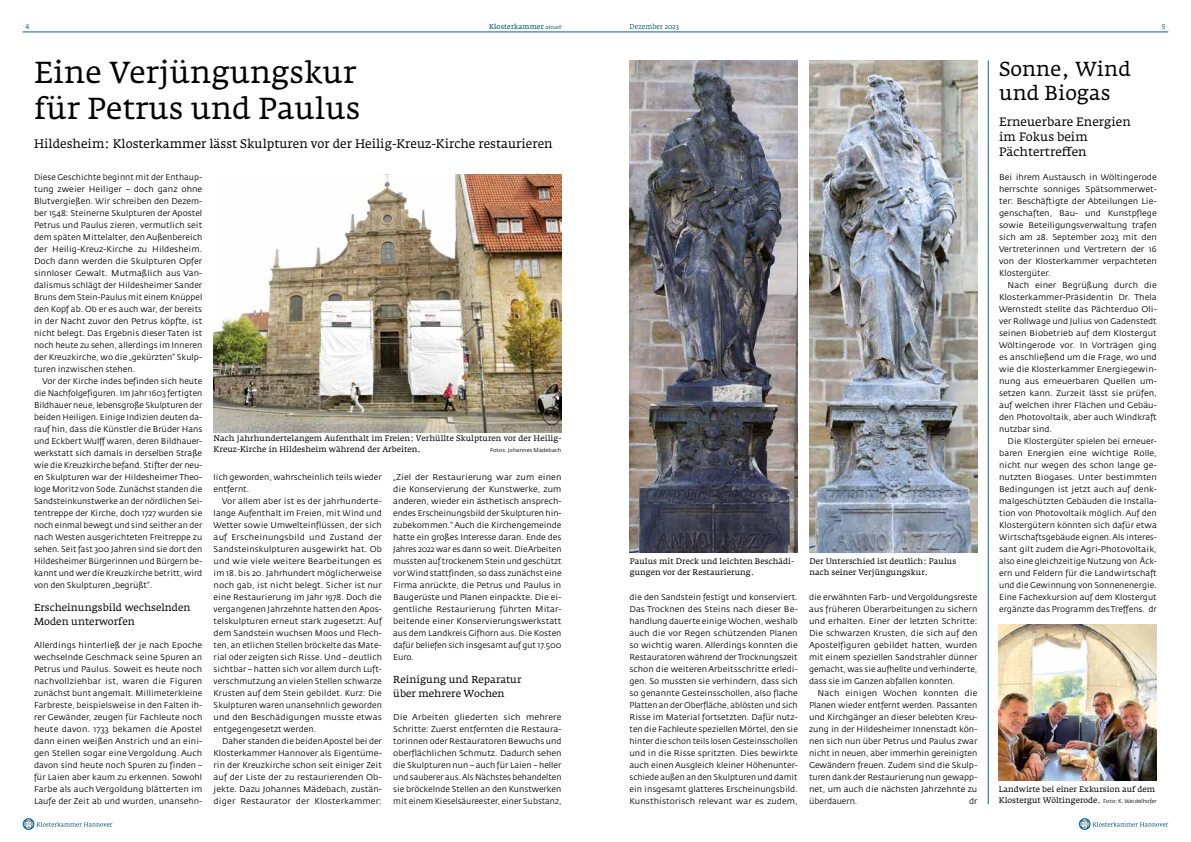
<style>
.page{position:relative;width:1191px;height:842px;background:#fff}
.page>*{position:absolute;margin:0;border:0;box-sizing:border-box;transform-origin:0 0}
.t1{font:30px/36px "Fedra Serif A";color:#000}
.t2{font:20px/24px "Fedra Serif A";color:#000}
.t3{font:12.2px "Fedra Serif A";color:#000}
.t4{font:12px/15px "Fedra Serif A";color:#000}
.t5{font:10px/14px "Fedra Serif A";color:#000}
.t6{font:8.3px/12px "Fedra Sans";letter-spacing:.005em;color:#000;text-align:justify}
.t7{font:8px/11px "Fedra Serif A";letter-spacing:.005em;color:#000}
.t8{font:7px "Fedra Serif A";letter-spacing:.02em;color:#106386;scale:.95 1}
.t9{font:7px "Fedra Serif A";letter-spacing:.005em;color:#106386;scale:.95 1}
.t10{font:7px "Fedra Serif A";letter-spacing:.005em;color:#106386}
.t11{font:5.5px "Fedra Sans";letter-spacing:.005em;color:#000}
.s1{font-family:"Calibri";font-style:italic;font-size:6px}
.s2{font-family:"Fedra Sans";font-size:5.5px}
</style>
<div class="page">
<hr style="left:23px;top:32px;width:1145px;height:1px;background:#106386">
<img style="left:629px;top:60px;width:168px;height:492px">
<img style="left:214px;top:174px;width:347px;height:258px">
<img style="left:809px;top:60px;width:168px;height:492px">
<hr style="left:988px;top:60px;width:1px;height:744px;background:#106386">
<img style="left:999px;top:624px;width:157px;height:156px">
<svg style="left:23px;top:818px;width:11px;height:12px"></svg>
<svg style="left:24px;top:819px;width:88px;height:10px"></svg>
<svg style="left:1079px;top:819px;width:89px;height:10px"></svg>
<p class="t10" style="left:26px;top:22px;width:5px">4</p>
<p class="t8" style="left:489px;top:23px;width:78px">Klosterkammer <span class="s1">aktuell</span></p>
<p class="t9" style="left:629px;top:23px;width:54px">Dezember 2023</p>
<p class="t10" style="left:1162px;top:22px;width:5px">5</p>
<h1 class="t1" style="left:34px;top:55px;width:328px">Eine Verjüngungskur für Petrus und Paulus</h1>
<h3 class="t3" style="left:34px;top:137px;width:520px">Hildesheim: Klosterkammer lässt Skulpturen vor der Heilig-Kreuz-Kirche restaurieren</h3>
<p class="t6" style="left:34px;top:171px;width:170px">Diese Geschichte beginnt mit der Enthaup&shy;tung zweier Heiliger – doch ganz ohne Blutvergießen. Wir schreiben den Dezem&shy;ber 1548: Steinerne Skulpturen der Apostel Petrus und Paulus zieren, vermutlich seit dem späten Mittelalter, den Außenbereich der Heilig-Kreuz-Kirche zu Hildesheim.<br>Doch dann werden die Skulpturen Opfer sinnloser Gewalt. Mutmaßlich aus Van&shy;dalismus schlägt der Hildesheimer Sander Bruns dem Stein-Paulus mit einem Knüppel den Kopf ab. Ob er es auch war, der bereits in der Nacht zuvor den Petrus köpfte, ist nicht belegt. Das Ergebnis dieser Taten ist noch heute zu sehen, allerdings im Inneren der Kreuzkirche, wo die „gekürzten“ Skulp&shy;turen inzwischen stehen.</p>
<p class="t6" style="left:34px;top:375px;width:170px;text-indent:9px">Vor der Kirche indes befinden sich heute die Nachfolgefiguren. Im Jahr 1603 fertigten Bildhauer neue, lebensgroße Skulpturen der beiden Heiligen. Einige Indizien deuten da&shy;rauf hin, dass die Künstler die Brüder Hans und Eckbert Wulff waren, deren Bildhauer&shy;werkstatt sich damals in derselben Straße wie die Kreuzkirche befand. Stifter der neu&shy;en Skulpturen war der Hildesheimer Theo&shy;loge Moritz von Sode. Zunächst standen die Sandsteinkunstwerke an der nördlichen Sei&shy;tentreppe der Kirche, doch 1727 wurden sie noch einmal bewegt und sind seither an der nach Westen ausgerichteten Freitreppe zu sehen. Seit fast 300 Jahren sind sie dort den Hildesheimer Bürgerinnen und Bürgern be&shy;kannt und wer die Kreuzkirche betritt, wird von den Skulpturen „begrüßt“.</p>
<p class="t5" style="left:34px;top:601px;width:158px">Erscheinungsbild wechselnden<br>Moden unterworfen</p>
<p class="t6" style="left:34px;top:639px;width:170px">Allerdings hinterließ der je nach Epoche wechselnde Geschmack seine Spuren an Petrus und Paulus. Soweit es heute noch nachvollziehbar ist, waren die Figuren zunächst bunt angemalt. Millimeterkleine Farbreste, beispielsweise in den Falten ih&shy;rer Gewänder, zeugen für Fachleute noch heute davon. 1733 bekamen die Apostel dann einen weißen Anstrich und an eini&shy;gen Stellen sogar eine Vergoldung. Auch davon sind heute noch Spuren zu finden – für Laien aber kaum zu erkennen. Sowohl Farbe als auch Vergoldung blätterten im Laufe der Zeit ab und wurden, unansehn-</p>
<p class="t7" style="left:214px;top:433px;width:349px">Nach jahrhundertelangem Aufenthalt im Freien: Verhüllte Skulpturen vor der Heilig-<br>Kreuz-Kirche in Hildesheim während der Arbeiten.</p>
<p class="t11" style="left:490px;top:448px;width:73px">Fotos: Johannes Mädebach</p>
<p class="t6" style="left:214px;top:471px;width:170px">lich geworden, wahrscheinlich teils wieder entfernt.</p>
<p class="t6" style="left:214px;top:495px;width:170px;text-indent:9px">Vor allem aber ist es der jahrhunderte&shy;lange Aufenthalt im Freien, mit Wind und Wetter sowie Umwelteinflüssen, der sich auf Erscheinungsbild und Zustand der Sandsteinskulpturen ausgewirkt hat. Ob und wie viele weitere Bearbeitungen es im 18. bis 20. Jahrhundert möglicherweise noch gab, ist nicht belegt. Sicher ist nur eine Restaurierung im Jahr 1978. Doch die vergangenen Jahrzehnte hatten den Apos&shy;telskulpturen erneut stark zugesetzt: Auf dem Sandstein wuchsen Moos und Flech&shy;ten, an etlichen Stellen bröckelte das Mate&shy;rial oder zeigten sich Risse. Und – deutlich sichtbar – hatten sich vor allem durch Luft&shy;verschmutzung an vielen Stellen schwarze Krusten auf dem Stein gebildet. Kurz: Die Skulpturen waren unansehnlich geworden und den Beschädigungen musste etwas entgegengesetzt werden.</p>
<p class="t6" style="left:214px;top:735px;width:170px;text-indent:9px">Daher standen die beiden Apostel bei der Klosterkammer Hannover als Eigentüme&shy;rin der Kreuzkirche schon seit einiger Zeit auf der Liste der zu restaurierenden Ob&shy;jekte. Dazu Johannes Mädebach, zustän&shy;diger Restaurator der Klosterkammer:</p>
<p class="t6" style="left:393px;top:471px;width:170px">„Ziel der Restaurierung war zum einen die Konservierung der Kunstwerke, zum anderen, wieder ein ästhetisch ansprech&shy;endes Erscheinungsbild der Skulpturen hin&shy;zubekommen.“ Auch die Kirchengemeinde hatte ein großes Interesse daran. Ende des Jahres 2022 war es dann so weit. Die Arbeiten mussten auf trockenem Stein und geschützt vor Wind stattfinden, so dass zunächst eine Firma anrückte, die Petrus und Paulus in Baugerüste und Planen einpackte. Die ei&shy;gentliche Restaurierung führten Mitar&shy;beitende einer Konservierungswerkstatt aus dem Landkreis Gifhorn aus. Die Kosten dafür beliefen sich insgesamt auf gut 17.500<br>Euro.</p>
<p class="t5" style="left:393px;top:673px;width:130px">Reinigung und Reparatur über mehrere Wochen</p>
<p class="t6" style="left:393px;top:711px;width:170px">Die Arbeiten gliederten sich mehrere Schritte: Zuerst entfernten die Restaura&shy;torinnen oder Restauratoren Bewuchs und oberflächlichen Schmutz. Dadurch sehen die Skulpturen nun – auch für Laien – heller und sauberer aus. Als Nächstes behandelten sie bröckelnde Stellen an den Kunstwerken mit einem Kieselsäureester, einer Substanz,</p>
<p class="t7" style="left:630px;top:556px;width:166px">Paulus mit Dreck und leichten Beschädi&shy;gungen vor der Restaurierung.</p>
<p class="t7" style="left:809px;top:556px;width:148px">Der Unterschied ist deutlich: Paulus nach seiner Verjüngungskur.</p>
<p class="t6" style="left:629px;top:591px;width:170px">die den Sandstein festigt und konserviert.<br>Das Trocknen des Steins nach dieser Be&shy;handlung dauerte einige Wochen, weshalb auch die vor Regen schützenden Planen so wichtig waren. Allerdings konnten die Restauratoren während der Trocknungszeit schon die weiteren Arbeitsschritte erledi&shy;gen. So mussten sie verhindern, dass sich so genannte Gesteinsschollen, also flache Platten an der Oberfläche, ablösten und sich Risse im Material fortsetzten. Dafür nutz&shy;ten die Fachleute speziellen Mörtel, den sie hinter die schon teils losen Gesteinsschollen und in die Risse spritzten. Dies bewirkte auch einen Ausgleich kleiner Höhenunter&shy;schiede außen an den Skulpturen und damit ein insgesamt glatteres Erscheinungsbild.<br>Kunsthistorisch relevant war es zudem,</p>
<p class="t6" style="left:809px;top:591px;width:170px">die erwähnten Farb- und Vergoldungsreste aus früheren Überarbeitungen zu sichern und erhalten. Einer der letzten Schritte:<br>Die schwarzen Krusten, die sich auf den Apostelfiguren gebildet hatten, wurden mit einem speziellen Sandstrahler dünner gemacht, was sie aufhellte und verhinderte, dass sie im Ganzen abfallen konnten.</p>
<p class="t6" style="left:809px;top:687px;width:170px;text-indent:9px">Nach einigen Wochen konnten die Planen wieder entfernt werden. Passanten und Kirchgänger an dieser belebten Kreu&shy;zung in der Hildesheimer Innenstadt kön&shy;nen sich nun über Petrus und Paulus zwar nicht in neuen, aber immerhin gereinigten Gewändern freuen. Zudem sind die Skulp&shy;turen dank der Restaurierung nun gewapp&shy;net, um auch die nächsten Jahrzehnte zu überdauern.</p>
<p class="t6" style="left:969px;top:795px;width:10px">dr</p>
<h2 class="t2" style="left:999px;top:57px;width:133px">Sonne, Wind und Biogas</h2>
<h3 class="t4" style="left:999px;top:114px;width:133px">Erneuerbare Energien im Fokus beim<br>Pächtertreffen</h3>
<p class="t6" style="left:999px;top:171px;width:159px">Bei ihrem Austausch in Wöltingerode herrschte sonniges Spätsommerwet&shy;ter: Beschäftigte der Abteilungen Lie&shy;genschaften, Bau- und Kunstpflege sowie Beteiligungsverwaltung trafen sich am 28. September 2023 mit den Vertreterinnen und Vertretern der 16 von der Klosterkammer verpachteten Klostergüter.</p>
<p class="t6" style="left:999px;top:279px;width:159px;text-indent:9px">Nach einer Begrüßung durch die Klosterkammer-Präsidentin Dr. Thela Wernstedt stellte das Pächterduo Oli&shy;ver Rollwage und Julius von Gadenstedt seinen Biobetrieb auf dem Klostergut Wöltingerode vor. In Vorträgen ging es anschließend um die Frage, wo und wie die Klosterkammer Energiegewin&shy;nung aus erneuerbaren Quellen um&shy;setzen kann. Zurzeit lässt sie prüfen, auf welchen ihrer Flächen und Gebäu&shy;den Photovoltaik, aber auch Windkraft nutzbar sind.</p>
<p class="t6" style="left:999px;top:435px;width:159px;text-indent:9px">Die Klostergüter spielen bei erneuer&shy;baren Energien eine wichtige Rolle, nicht nur wegen des schon lange ge&shy;nutzten Biogases. Unter bestimmten Bedingungen ist jetzt auch auf denk&shy;malgeschützten Gebäuden die Installa&shy;tion von Photovoltaik möglich. Auf den Klostergütern könnten sich dafür etwa Wirtschaftsgebäude eignen. Als interes&shy;sant gilt zudem die Agri-Photovoltaik, also eine gleichzeitige Nutzung von Äck&shy;ern und Feldern für die Landwirtschaft und die Gewinnung von Sonnenenergie.<br>Eine Fachexkursion auf dem Klostergut ergänzte das Programm des Treffens. dr</p>
<p class="t7" style="left:999px;top:784px;width:159px">Landwirte bei einer Exkursion auf dem<br>Klostergut Wöltingerode. <span class="s2">Foto: K. Weidelhofer</span></p>
</div>
